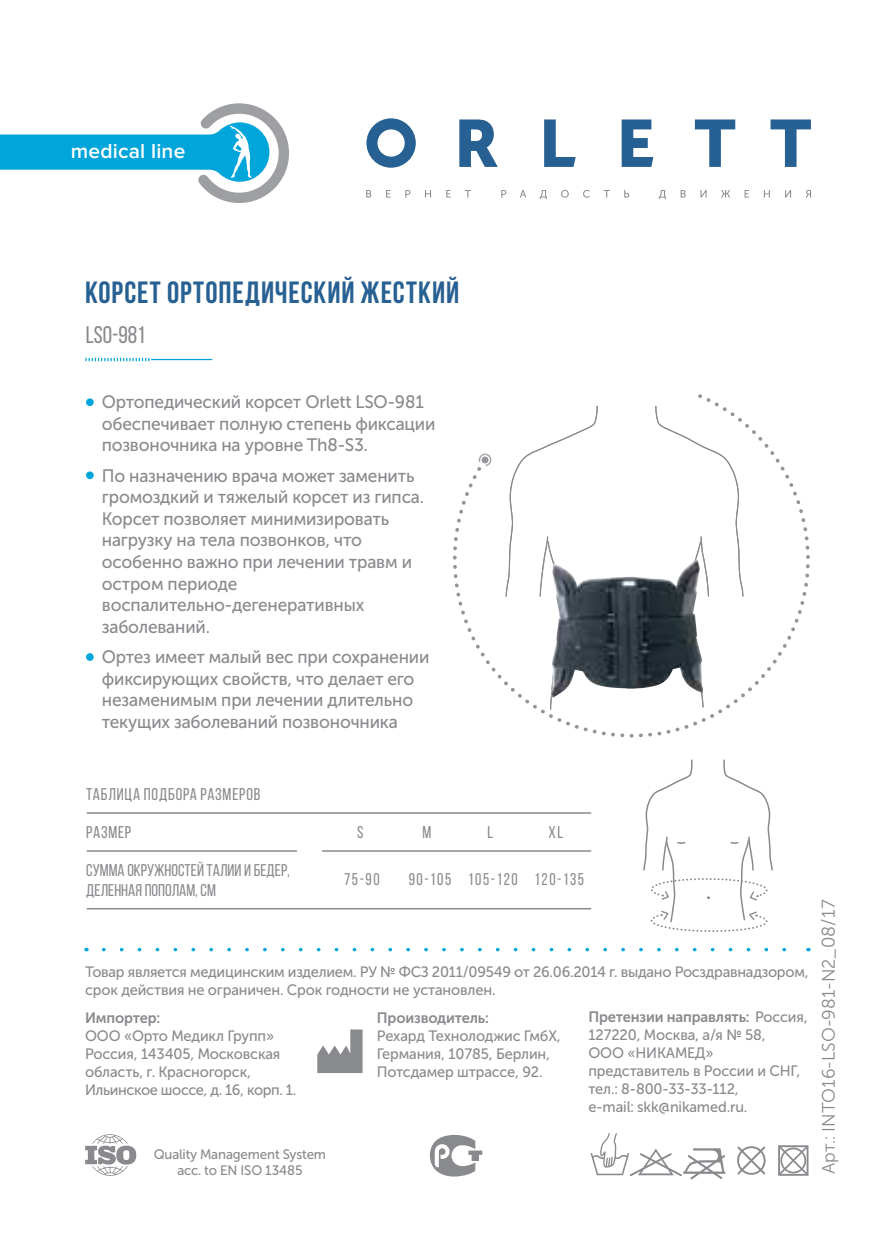
<style>
.page{position:relative;width:893px;height:1259px;background:#fff}
.page>*{position:absolute;margin:0;border:0;box-sizing:border-box;transform-origin:0 0}
.t1{font:700 30.6px "Bebas Neue";letter-spacing:.03em;color:#276092}
.t2{font:24px "Bebas Neue";color:#888a8d}
.t3{font:600 21px "Proxima Nova";letter-spacing:.01em;color:#fff}
.t4{font:18px/21.6px "Museo Sans Cyrl 500";letter-spacing:-.01em;color:#888a8d;scale:.96 1}
.t5{font:18px "Museo Sans Cyrl 300";color:#888a8d}
.t6{font:17.1px/20.4px "Bebas Neue";color:#888a8d}
.t7{font:17.1px "Bebas Neue";letter-spacing:.05em;color:#888a8d}
.t8{font:17.1px "Bebas Neue";letter-spacing:.1em;color:#888a8d;scale:.95 1}
.t9{font:17.1px "Bebas Neue";color:#888a8d;scale:.95 1}
.t10{font:15px/18px "Museo Sans Cyrl 500";letter-spacing:-.01em;color:#888a8d}
.t11{font:15px "Museo Sans Cyrl 700";letter-spacing:-.01em;color:#888a8d}
.t12{font:13.8px/16.5px "Museo Sans Cyrl 500";color:#888a8d;text-align:center}
.s1{font-family:"Museo Sans Cyrl 500"}
.s2{font-size:18.6px}
</style>
<div class="page">
<svg style="left:453px;top:394px;width:357px;height:344px"></svg>
<svg style="left:479px;top:453px;width:13px;height:14px"></svg>
<svg style="left:505px;top:405px;width:93px;height:305px"></svg>
<svg style="left:655px;top:405px;width:89px;height:303px"></svg>
<svg style="left:317px;top:1029px;width:46px;height:44px"></svg>
<svg style="left:104px;top:948px;width:683px;height:3px"></svg>
<hr style="left:152px;top:359px;width:60px;height:1px;background:#00a5da">
<svg style="left:85px;top:358px;width:64px;height:3px"></svg>
<hr style="left:87px;top:850px;width:210px;height:1px;background:#888a8d">
<hr style="left:322px;top:850px;width:269px;height:1px;background:#888a8d">
<hr style="left:87px;top:812px;width:504px;height:1px;background:#888a8d">
<hr style="left:87px;top:908px;width:504px;height:1px;background:#888a8d">
<svg style="left:643px;top:759px;width:130px;height:173px"></svg>
<svg style="left:778px;top:1145px;width:30px;height:30px"></svg>
<svg style="left:737px;top:1146px;width:29px;height:28px"></svg>
<svg style="left:591px;top:1133px;width:134px;height:46px"></svg>
<svg style="left:430px;top:1135px;width:52px;height:41px"></svg>
<svg style="left:85px;top:1134px;width:52px;height:42px"></svg>
<div style="left:86px;top:398px;width:8px;height:8px;background:#00a5da;border-radius:50%"></div>
<div style="left:86px;top:471px;width:8px;height:8px;background:#00a5da;border-radius:50%"></div>
<div style="left:86px;top:653px;width:8px;height:8px;background:#00a5da;border-radius:50%"></div>
<img style="left:550px;top:559px;width:153px;height:139px">
<svg style="left:0;top:103px;width:289px;height:100px"></svg>
<svg style="left:366px;top:190px;width:5px;height:8px"></svg>
<svg style="left:386px;top:190px;width:5px;height:8px"></svg>
<svg style="left:405px;top:190px;width:5px;height:8px"></svg>
<svg style="left:425px;top:190px;width:6px;height:8px"></svg>
<svg style="left:446px;top:190px;width:5px;height:8px"></svg>
<svg style="left:465px;top:190px;width:6px;height:8px"></svg>
<svg style="left:501px;top:190px;width:5px;height:8px"></svg>
<svg style="left:520px;top:190px;width:6px;height:8px"></svg>
<svg style="left:540px;top:190px;width:7px;height:9px"></svg>
<svg style="left:561px;top:190px;width:8px;height:8px"></svg>
<svg style="left:562px;top:191px;width:6px;height:6px"></svg>
<svg style="left:583px;top:190px;width:7px;height:8px"></svg>
<svg style="left:604px;top:190px;width:6px;height:8px"></svg>
<svg style="left:624px;top:190px;width:5px;height:8px"></svg>
<svg style="left:659px;top:190px;width:7px;height:9px"></svg>
<svg style="left:681px;top:190px;width:5px;height:8px"></svg>
<svg style="left:700px;top:190px;width:7px;height:8px"></svg>
<svg style="left:721px;top:190px;width:9px;height:8px"></svg>
<svg style="left:745px;top:190px;width:4px;height:8px"></svg>
<svg style="left:764px;top:190px;width:6px;height:8px"></svg>
<svg style="left:785px;top:190px;width:6px;height:8px"></svg>
<svg style="left:806px;top:190px;width:5px;height:8px"></svg>
<svg style="left:459px;top:119px;width:39px;height:48px"></svg>
<svg style="left:544px;top:119px;width:32px;height:48px"></svg>
<svg style="left:622px;top:119px;width:31px;height:48px"></svg>
<svg style="left:695px;top:119px;width:40px;height:48px"></svg>
<svg style="left:770px;top:119px;width:41px;height:48px"></svg>
<svg style="left:366px;top:118px;width:50px;height:50px"></svg>
<p class="t3" style="left:71px;top:139px;width:116px">medical line</p>
<h1 class="t1" style="left:85px;top:275px;width:376px">Корсет ортопедический ЖЕСТКИЙ</h1>
<h2 class="t2" style="left:86px;top:321px;width:61px">LSO-981</h2>
<p class="t4" style="left:102px;top:391px;width:349px">Ортопедический корсет Orlett LSO-981 обеспечивает полную степень фиксации позвоночника на уровне Th8-S3.</p>
<p class="t4" style="left:102px;top:464px;width:337px">По назначению врача может заменить громоздкий и тяжелый корсет из гипса.<br>Корсет позволяет минимизировать нагрузку на тела позвонков, что особенно важно при лечении травм и остром периоде воспалительно-дегенеративных заболеваний.</p>
<p class="t4" style="left:102px;top:646px;width:343px">Ортез имеет малый вес при сохранении фиксирующих свойств, что делает его незаменимым при лечении длительно текущих заболеваний позвоночника</p>
<p class="t7" style="left:86px;top:785px;width:176px">ТАБЛИЦА ПОДБОРА РАЗМЕРОВ</p>
<p class="t6" style="left:86px;top:821px;width:46px">РАЗМЕР</p>
<p class="t6" style="left:86px;top:859px;width:205px">СУММА ОКРУЖНОСТЕЙ ТАЛИИ И БЕДЕР,<br>ДЕЛЕННАЯ ПОПОЛАМ, СМ</p>
<p class="t6" style="left:357px;top:821px;width:8px">S</p>
<p class="t6" style="left:422px;top:821px;width:10px">M</p>
<p class="t6" style="left:487px;top:821px;width:7px">L</p>
<p class="t6" style="left:549px;top:821px;width:16px">XL</p>
<p class="t9" style="left:344px;top:869px;width:39px">75-90</p>
<p class="t8" style="left:409px;top:869px;width:186px">90-105 105-120 120-135</p>
<p class="t10" style="left:85px;top:963px;width:725px">Товар является медицинским изделием. РУ № ФСЗ 2011/09549 от 26.06.2014 г. выдано Росздравнадзором, срок действия не ограничен. Срок годности не установлен.</p>
<p class="t11" style="left:85px;top:1009px;width:77px">Импортер:</p>
<p class="t10" style="left:85px;top:1026px;width:213px">ООО «Орто Медикл Групп»<br>Россия, 143405, Московская область, г. Красногорск,<br>Ильинское шоссе, д. 16, корп. 1.</p>
<p class="t12" style="left:154px;top:1145px;width:174px">Quality Management System acc. to EN ISO 13485</p>
<p class="t11" style="left:377px;top:1009px;width:113px">Производитель:</p>
<p class="t10" style="left:377px;top:1026px;width:185px">Рехард Технолоджис ГмбХ,<br>Германия, 10785, Берлин,<br>Потсдамер штрассе, 92.</p>
<p class="t11" style="left:588px;top:1008px;width:221px">Претензии направлять: <span class="s1">Россия,</span></p>
<p class="t10" style="left:588px;top:1026px;width:213px">127220, Москва, а/я № 58,<br>ООО «НИКАМЕД» представитель в России и СНГ, тел.: 8-800-33-33-112,<br>e-mail: skk@nikamed.ru.</p>
<p class="t5" style="left:819px;top:1174px;width:276px;rotate:-90deg">Арт.: INTO16-LSO-981-N2_<span class="s2">08/17</span></p>
</div>
